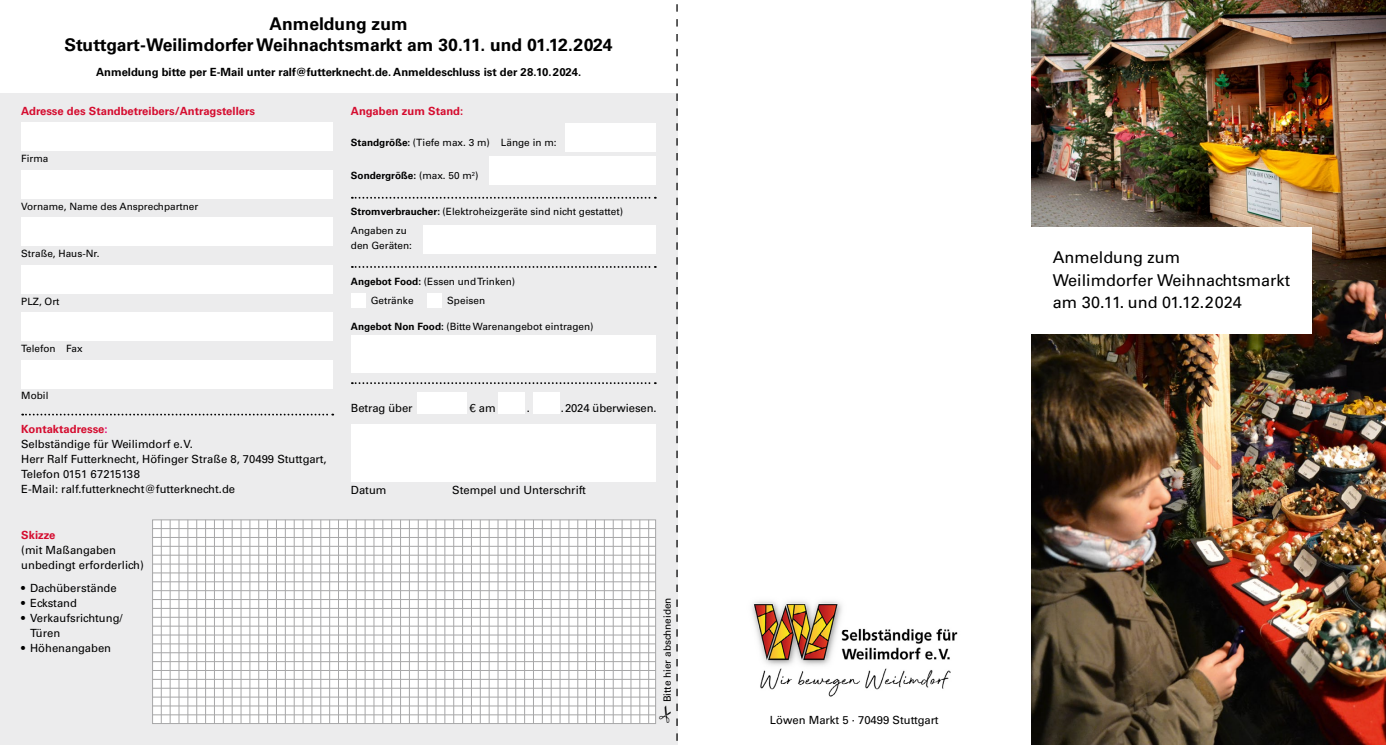
<style>
.page{position:relative;width:1386px;height:745px;background:#fff}
.page>*{position:absolute;margin:0;border:0;box-sizing:border-box;transform-origin:0 0}
.t1{font:700 17.5px/21px "Univers";color:#000;text-align:center}
.t2{font:16.25px/22.5px "Univers 55 Roman";color:#000}
.t3{font:11.25px/15px "Univers 55 Roman";color:#000}
.t4{font:700 11.25px "Univers";color:#000}
.t5{font:700 11.25px "Univers";color:#d50c2f}
.t6{font:10px/18.5px "Univers 55 Roman";color:#000}
.t7{font:700 10px "Univers";color:#000}
.s1{color:#e5007d}
.s2{font-family:"Univers";font-weight:700}
.s3{font-family:"Univers 55 Roman";font-weight:400}
.s4{font-family:"Pragmatica"}
</style>
<div class="page">
<div style="left:0;top:93px;width:677px;height:651px;background:#ececed"></div>
<img style="left:1031px;top:0;width:354px;height:280px">
<img style="left:1031px;top:280px;width:354px;height:464px">
<div style="left:1028px;top:227px;width:283px;height:106px;background:#fff"></div>
<div style="left:21px;top:122px;width:312px;height:29px;background:#fff"></div>
<svg style="left:152px;top:519px;width:200px;height:204px;background:#f4f4f4"></svg>
<div style="left:351px;top:293px;width:14px;height:14px;background:#fff"></div>
<div style="left:21px;top:170px;width:312px;height:28px;background:#fff"></div>
<div style="left:21px;top:217px;width:312px;height:29px;background:#fff"></div>
<div style="left:21px;top:265px;width:312px;height:28px;background:#fff"></div>
<div style="left:21px;top:312px;width:312px;height:29px;background:#fff"></div>
<div style="left:21px;top:360px;width:312px;height:28px;background:#fff"></div>
<svg style="left:22px;top:413px;width:311px;height:2px"></svg>
<img style="left:752px;top:600px;width:206px;height:97px">
<hr style="left:152px;top:528px;width:504px;height:1px;background:#a7a7a8">
<hr style="left:152px;top:537px;width:504px;height:1px;background:#a7a7a8">
<hr style="left:152px;top:545px;width:504px;height:1px;background:#a7a7a8">
<hr style="left:152px;top:554px;width:504px;height:1px;background:#a7a7a8">
<hr style="left:152px;top:563px;width:504px;height:1px;background:#a7a7a8">
<hr style="left:152px;top:572px;width:504px;height:1px;background:#a7a7a8">
<hr style="left:152px;top:581px;width:504px;height:1px;background:#a7a7a8">
<hr style="left:152px;top:590px;width:504px;height:1px;background:#a7a7a8">
<hr style="left:152px;top:599px;width:504px;height:1px;background:#a7a7a8">
<hr style="left:152px;top:607px;width:504px;height:1px;background:#a7a7a8">
<hr style="left:152px;top:616px;width:504px;height:1px;background:#a7a7a8">
<hr style="left:152px;top:625px;width:504px;height:1px;background:#a7a7a8">
<hr style="left:152px;top:634px;width:504px;height:1px;background:#a7a7a8">
<hr style="left:152px;top:643px;width:504px;height:1px;background:#a7a7a8">
<hr style="left:152px;top:652px;width:504px;height:1px;background:#a7a7a8">
<hr style="left:152px;top:661px;width:504px;height:1px;background:#a7a7a8">
<hr style="left:152px;top:669px;width:504px;height:1px;background:#a7a7a8">
<hr style="left:152px;top:678px;width:504px;height:1px;background:#a7a7a8">
<hr style="left:152px;top:687px;width:504px;height:1px;background:#a7a7a8">
<hr style="left:152px;top:696px;width:504px;height:1px;background:#a7a7a8">
<hr style="left:152px;top:705px;width:504px;height:1px;background:#a7a7a8">
<hr style="left:152px;top:714px;width:504px;height:1px;background:#a7a7a8">
<hr style="left:161px;top:519px;width:1px;height:204px;background:#a7a7a8">
<hr style="left:170px;top:519px;width:1px;height:204px;background:#a7a7a8">
<hr style="left:179px;top:519px;width:1px;height:204px;background:#a7a7a8">
<hr style="left:188px;top:519px;width:1px;height:204px;background:#a7a7a8">
<hr style="left:196px;top:519px;width:1px;height:204px;background:#a7a7a8">
<hr style="left:205px;top:519px;width:1px;height:204px;background:#a7a7a8">
<hr style="left:214px;top:519px;width:1px;height:204px;background:#a7a7a8">
<hr style="left:223px;top:519px;width:1px;height:204px;background:#a7a7a8">
<hr style="left:232px;top:519px;width:1px;height:204px;background:#a7a7a8">
<hr style="left:241px;top:519px;width:1px;height:204px;background:#a7a7a8">
<hr style="left:250px;top:519px;width:1px;height:204px;background:#a7a7a8">
<hr style="left:258px;top:519px;width:1px;height:204px;background:#a7a7a8">
<hr style="left:267px;top:519px;width:1px;height:204px;background:#a7a7a8">
<hr style="left:276px;top:519px;width:1px;height:204px;background:#a7a7a8">
<hr style="left:285px;top:519px;width:1px;height:204px;background:#a7a7a8">
<hr style="left:294px;top:519px;width:1px;height:204px;background:#a7a7a8">
<hr style="left:303px;top:519px;width:1px;height:204px;background:#a7a7a8">
<hr style="left:312px;top:519px;width:1px;height:204px;background:#a7a7a8">
<hr style="left:320px;top:519px;width:1px;height:204px;background:#a7a7a8">
<hr style="left:329px;top:519px;width:1px;height:204px;background:#a7a7a8">
<hr style="left:338px;top:519px;width:1px;height:204px;background:#a7a7a8">
<hr style="left:347px;top:519px;width:1px;height:204px;background:#a7a7a8">
<svg style="left:352px;top:4px;width:325px;height:737px"></svg>
<h1 class="t1" style="left:64px;top:14px;width:549px">Anmeldung zum<br>Stuttgart-Weilimdorfer Weihnachtsmarkt am 30.11. und 01.12.2024</h1>
<p class="t4" style="left:96px;top:65px;width:487px">Anmeldung bitte per E-Mail unter ralf@futterknecht.de. Anmeldeschluss ist der 28.10.2024.</p>
<p class="t5" style="left:21px;top:104px;width:235px">Adresse des Standbetreibers/Antragstellers</p>
<p class="t6" style="left:21px;top:149px;width:29px">Firma</p>
<p class="t6" style="left:21px;top:196px;width:178px">Vorname, Name des Ansprechpartner</p>
<p class="t6" style="left:21px;top:244px;width:80px">Straße, Haus-Nr.</p>
<p class="t6" style="left:21px;top:291px;width:40px">PLZ, Ort</p>
<p class="t6" style="left:21px;top:339px;width:63px">Telefon Fax</p>
<p class="t6" style="left:21px;top:386px;width:29px">Mobil</p>
<p class="t5" style="left:21px;top:422px;width:88px">Kontaktadresse<span class="s1">:</span></p>
<p class="t3" style="left:21px;top:436px;width:307px">Selbständige für Weilimdorf e.V.<br>Herr Ralf Futterknecht, Höfinger Straße 8, 70499 Stuttgart, Telefon 0151 67215138<br>E-Mail: ralf.futterknecht@futterknecht.de</p>
<p class="t5" style="left:21px;top:528px;width:36px">Skizze</p>
<p class="t3" style="left:21px;top:542px;width:124px">(mit Maßangaben unbedingt erforderlich)</p>
<p class="t3" style="left:21px;top:579px;width:97px">• Dachüberstände</p>
<p class="t3" style="left:21px;top:594px;width:57px">• Eckstand</p>
<p class="t3" style="left:30px;top:609px;width:94px;text-indent:-9px">• Verkaufsrichtung/<br>Türen</p>
<p class="t3" style="left:21px;top:639px;width:91px">• Höhenangaben</p>
<p class="t5" style="left:351px;top:104px;width:114px">Angaben zum Stand:</p>
<p class="t6" style="left:351px;top:133px;width:207px"><span class="s2">Standgröße:</span> (Tiefe max. 3 m) Länge in m:</p>
<p class="t7" style="left:351px;top:170px;width:129px">Sondergröße: <span class="s3">(max. 50 m</span><sup>2</sup><span class="s3">)</span></p>
<p class="t6" style="left:351px;top:202px;width:274px"><span class="s2">Stromverbraucher:</span> (Elektroheizgeräte sind nicht gestattet)<br>Angaben zu</p>
<p class="t6" style="left:351px;top:236px;width:63px">den Geräten:</p>
<p class="t6" style="left:371px;top:272px;width:146px;text-indent:-20px"><span class="s2">Angebot Food:</span> (Essen und Trinken)<br>Getränke</p>
<p class="t6" style="left:447px;top:291px;width:39px">Speisen</p>
<p class="t6" style="left:351px;top:316px;width:244px"><span class="s2">Angebot Non Food:</span> (Bitte Warenangebot eintragen)</p>
<p class="t3" style="left:351px;top:400px;width:63px">Betrag über</p>
<p class="t3" style="left:469px;top:400px;width:28px"><span class="s4">€</span> am</p>
<p class="t3" style="left:527px;top:400px;width:5px">.</p>
<p class="t3" style="left:561px;top:400px;width:97px">.2024 überwiesen.</p>
<p class="t3" style="left:351px;top:482px;width:37px">Datum</p>
<p class="t3" style="left:452px;top:482px;width:135px">Stempel und Unterschrift</p>
<p class="t6" style="left:658px;top:702px;width:106px;rotate:-90deg">Bitte hier abschneiden</p>
<p class="t3" style="left:770px;top:711px;width:170px">Löwen Markt 5 · 70499 Stuttgart</p>
<h2 class="t2" style="left:1052px;top:246px;width:239px">Anmeldung zum<br>Weilimdorfer Weihnachtsmarkt am 30.11. und 01.12.2024</h2>
</div>
